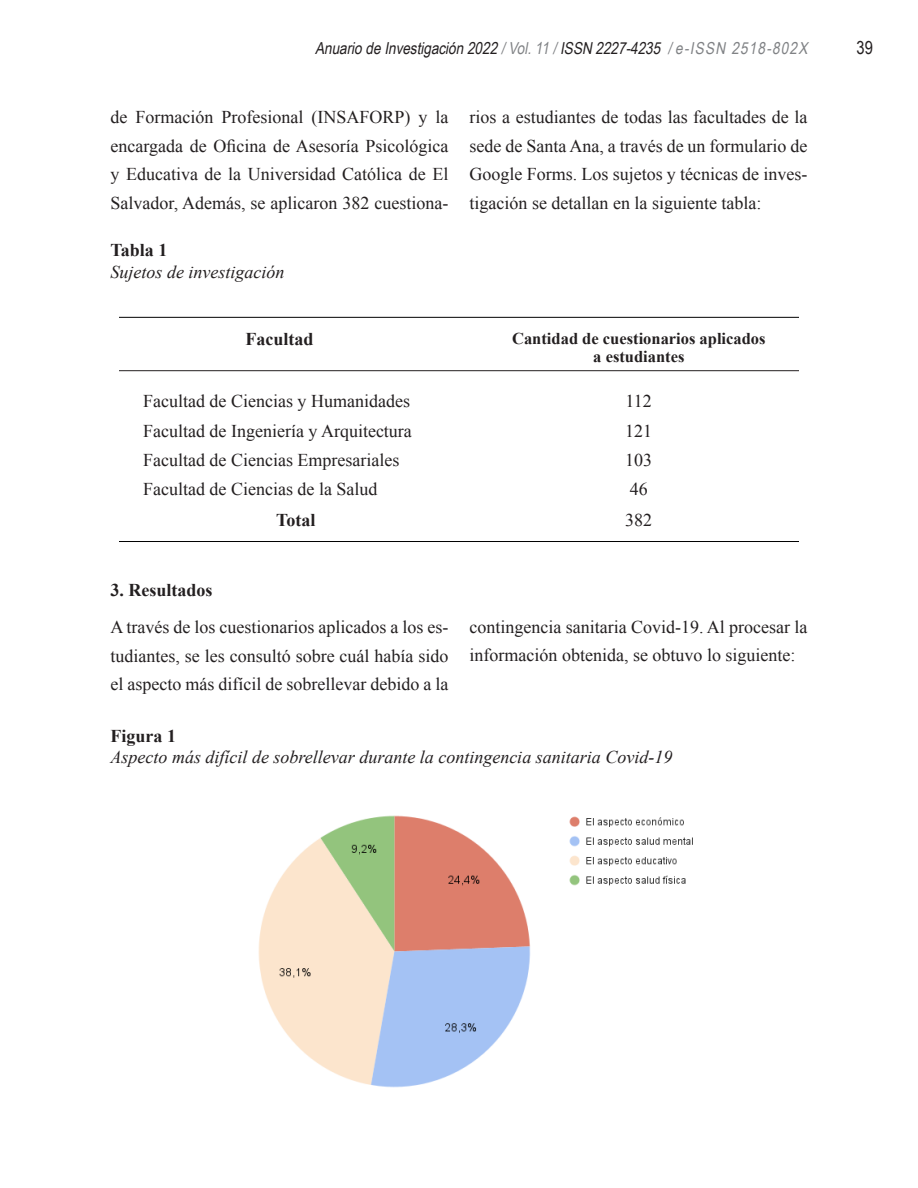
<style>
.page{position:relative;width:918px;height:1188px;background:#fff}
.page>*{position:absolute;margin:0;border:0;box-sizing:border-box;transform-origin:0 0}
.Anuario2016{font:18px/28.5px "Times New Roman";color:#231f20;text-align:justify}
.Anuario2016-2{font:italic 18px/21.6px "Times New Roman";color:#231f20}
.Anuario2016-3{font:700 18px "Times New Roman";color:#231f20}
.t1{font:18px "Arial Narrow";color:#231f20}
.t2{font:italic 16.5px "Arial Narrow";color:#231f20}
.Anuario2016-4{font:700 16.5px "Times New Roman";color:#231f20}
.s1{color:#808285}
.s2{font-weight:700;font-style:normal}
</style>
<div class="page">
<hr style="left:111px;top:370px;width:697px;height:1px;background:#231f20">
<div style="left:102px;top:306px;width:16px;height:247px;background:#fff"></div>
<div style="left:800px;top:306px;width:16px;height:246px;background:#fff"></div>
<img style="left:258px;top:815px;width:435px;height:273px">
<p class="t2" style="left:315px;top:36px;width:498px">AnuariodeInvestigación2022 <span class="s1">/Vol.11/</span>ISSN 2227-4235 <span class="s1">/e-ISSN 2518-802X</span></p>
<p class="t1" style="left:857px;top:34px;width:18px">39</p>
<p class="Anuario2016" style="left:111px;top:102px;width:339px">de Formación Profesional (INSAFORP) y la encargada de Oficina de Asesoría Psicológica y Educativa de la Universidad Católica de El Salvador, Además, se aplicaron 382 cuestiona-</p>
<p class="Anuario2016" style="left:470px;top:102px;width:339px">rios a estudiantes de todas las facultades de la sede de Santa Ana, a través de un formulario de Google Forms. Los sujetos y técnicas de inves&shy;tigación se detallan en la siguiente tabla:</p>
<p class="Anuario2016-2" style="left:111px;top:239px;width:175px"><span class="s2">Tabla 1<br></span>Sujetos de investigación</p>
<p class="Anuario2016-3" style="left:245px;top:327px;width:70px">Facultad</p>
<p class="Anuario2016-4" style="left:512px;top:327px;width:255px">Cantidad de cuestionarios aplicados</p>
<p class="Anuario2016-4" style="left:593px;top:345px;width:93px">a estudiantes</p>
<p class="Anuario2016" style="left:143px;top:387px;width:268px">Facultad de Ciencias y Humanidades</p>
<p class="Anuario2016" style="left:626px;top:387px;width:28px">112</p>
<p class="Anuario2016" style="left:143px;top:416px;width:270px">Facultad de Ingeniería y Arquitectura</p>
<p class="Anuario2016" style="left:625px;top:416px;width:28px">121</p>
<p class="Anuario2016" style="left:143px;top:445px;width:258px">Facultad de Ciencias Empresariales</p>
<p class="Anuario2016" style="left:625px;top:445px;width:28px">103</p>
<p class="Anuario2016" style="left:143px;top:475px;width:236px">Facultad de Ciencias de la Salud</p>
<p class="Anuario2016-3" style="left:276px;top:507px;width:41px">Total</p>
<p class="Anuario2016" style="left:630px;top:475px;width:19px">46</p>
<p class="Anuario2016" style="left:625px;top:505px;width:28px">382</p>
<p class="Anuario2016-3" style="left:111px;top:578px;width:104px">3. Resultados</p>
<p class="Anuario2016" style="left:111px;top:612px;width:339px">A través de los cuestionarios aplicados a los es&shy;tudiantes, se les consultó sobre cuál había sido el aspecto más difícil de sobrellevar debido a la</p>
<p class="Anuario2016-2" style="left:111px;top:724px;width:563px"><span class="s2">Figura 1<br></span>Aspecto más difícil de sobrellevar durante la contingencia sanitaria Covid-19</p>
<p class="Anuario2016" style="left:470px;top:612px;width:339px">contingencia sanitaria Covid-19. Al procesar la información obtenida, se obtuvo lo siguiente:</p>
</div>
